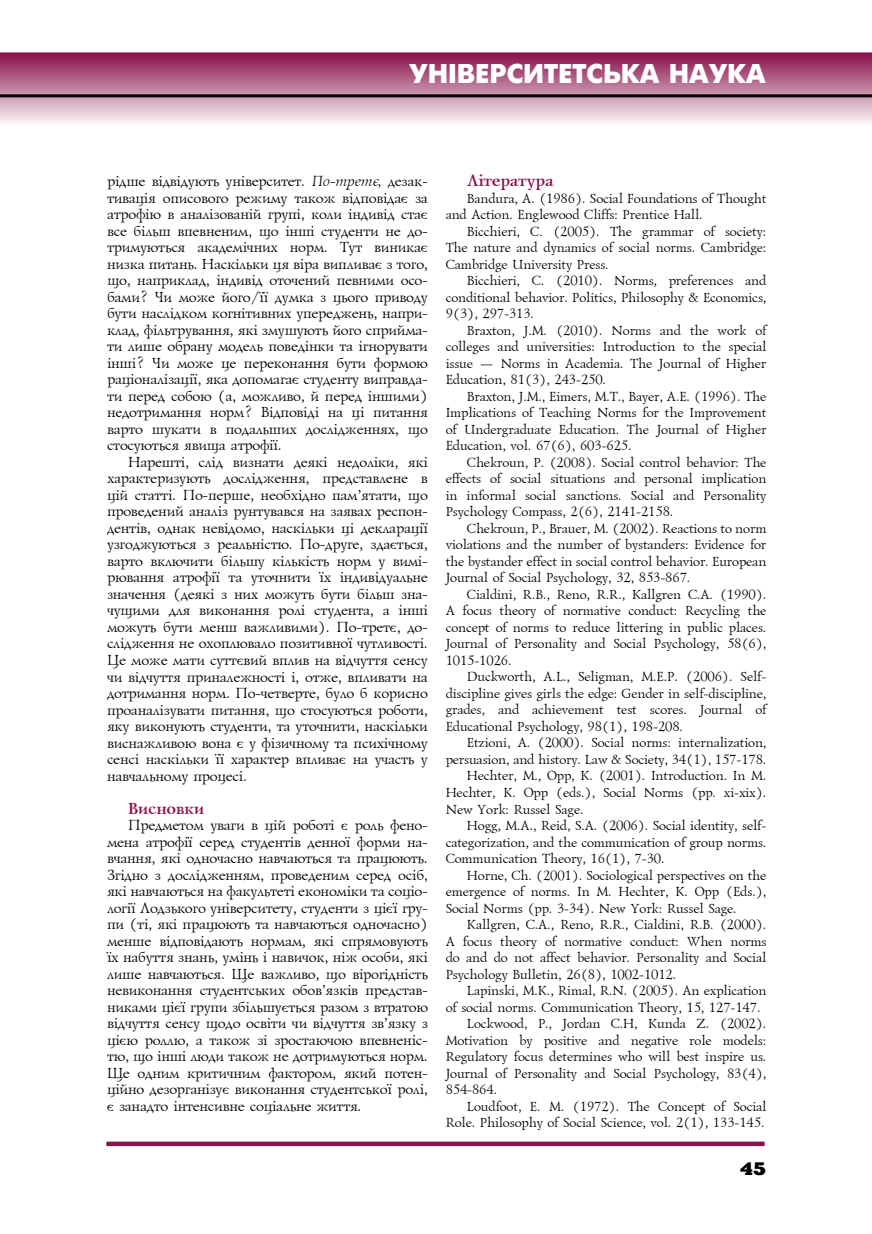
<style>
.page{position:relative;width:872px;height:1234px;background:#fff}
.page>*{position:absolute;margin:0;border:0;box-sizing:border-box;transform-origin:0 0}
.t1{font:27px "Ukrainian Futuris Extra";color:#fff}
.t2{font:18px "Ukrainian Xenia Extended";color:#000}
.t3{font:700 16.5px "Ukrainian Lazurski";color:#89114c}
.t4{font:15px/16.5px "Ukrainian Lazurski";color:#000;text-align:justify}
.t5{font:13.5px/16.5px "Ukrainian Lazurski";color:#000;text-align:justify}
.s1{font-style:italic}
</style>
<div class="page">
<svg style="left:0;top:52px;width:872px;height:71px;background:#be7e9d"></svg>
<hr style="left:0;top:94px;width:872px;height:3px;background:#000">
<svg style="left:106px;top:1141px;width:658px;height:4px;background:#9a3567"></svg>
<h1 class="t1" style="left:409px;top:58px;width:358px">УНІВЕРСИТЕТСЬКА НАУКА</h1>
<p class="t4" style="left:106px;top:173px;width:322px">рідше відвідують університет. <span class="s1">По-третє,</span> дезак&shy;тивація описового режиму також відповідає за атрофію в аналізованій групі, коли індивід стає все більш впевненим, що інші студенти не до&shy;тримуються академічних норм. Тут виникає низка питань. Наскільки ця віра випливає з того, що, наприклад, індивід оточений певними осо&shy;бами? Чи може його/її думка з цього приводу бути наслідком когнітивних упереджень, напри&shy;клад, фільтрування, які змушують його сприйма&shy;ти лише обрану модель поведінки та ігнорувати інші? Чи може це переконання бути формою раціоналізації, яка допомагає студенту виправда&shy;ти перед собою (а, можливо, й перед іншими) недотримання норм? Відповіді на ці питання варто шукати в подальших дослідженнях, що стосуються явища атрофії.</p>
<p class="t4" style="left:106px;top:454px;width:322px;text-indent:21px">Нарешті, слід визнати деякі недоліки, які характеризують дослідження, представлене в цій статті. По-перше, необхідно пам’ятати, що проведений аналіз ґрунтувався на заявах респон&shy;дентів, однак невідомо, наскільки ці декларації узгоджуються з реальністю. По-друге, здається, варто включити більшу кількість норм у вимі&shy;рювання атрофії та уточнити їх індивідуальне значення (деякі з них можуть бути більш зна&shy;чущими для виконання ролі студента, а інші можуть бути менш важливими). По-третє, до&shy;слідження не охоплювало позитивної чутливості.<br>Це може мати суттєвий вплив на відчуття сенсу чи відчуття приналежності і, отже, впливати на дотримання норм. По-четверте, було б корисно проаналізувати питання, що стосуються роботи, яку виконують студенти, та уточнити, наскільки виснажливою вона є у фізичному та психічному сенсі наскільки її характер впливає на участь у навчальному процесі.</p>
<p class="t3" style="left:128px;top:799px;width:77px">Висновки</p>
<p class="t4" style="left:106px;top:817px;width:322px;text-indent:21px">Предметом уваги в цій роботі є роль фено&shy;мена атрофії серед студентів денної форми на&shy;вчання, які одночасно навчаються та працюють.<br>Згідно з дослідженням, проведеним серед осіб, які навчаються на факультеті економіки та соціо&shy;логії Лодзького університету, студенти з цієї гру&shy;пи (ті, які працюють та навчаються одночасно) менше відповідають нормам, які спрямовують їх набуття знань, умінь і навичок, ніж особи, які лише навчаються. Ще важливо, що вірогідність невиконання студентських обов’язків представ&shy;никами цієї групи збільшується разом з втратою відчуття сенсу щодо освіти чи відчуття зв’язку з цією роллю, а також зі зростаючою впевненіс&shy;тю, що інші люди також не дотримуються норм.<br>Ще одним критичним фактором, який потен&shy;ційно дезорганізує виконання студентської ролі, є занадто інтенсивне соціальне життя.</p>
<p class="t3" style="left:466px;top:172px;width:88px">Література</p>
<p class="t5" style="left:445px;top:190px;width:322px;text-indent:21px">Bandura, A. (1986). Social Foundations of Thought and Action. Englewood Cliffs: Prentice Hall.</p>
<p class="t5" style="left:445px;top:223px;width:322px;text-indent:21px">Bicchieri, C. (2005). The grammar of society:<br>The nature and dynamics of social norms. Cambridge:<br>Cambridge University Press.</p>
<p class="t5" style="left:445px;top:273px;width:322px;text-indent:21px">Bicchieri, C. (2010). Norms, preferences and conditional behavior. Politics, Philosophy &amp; Economics, 9(3), 297-313.</p>
<p class="t5" style="left:445px;top:322px;width:322px;text-indent:21px">Braxton, J.M. (2010). Norms and the work of colleges and universities: Introduction to the special issue — Norms in Academia. The Journal of Higher Education, 81(3), 243-250.</p>
<p class="t5" style="left:445px;top:388px;width:322px;text-indent:21px">Braxton, J.M., Eimers, M.T., Bayer, A.E. (1996). The Implications of Teaching Norms for the Improvement of Undergraduate Education. The Journal of Higher Education, vol. 67(6), 603-625.</p>
<p class="t5" style="left:445px;top:454px;width:322px;text-indent:21px">Chekroun, P. (2008). Social control behavior: The effects of social situations and personal implication in informal social sanctions. Social and Personality Psychology Compass, 2(6), 2141-2158.</p>
<p class="t5" style="left:445px;top:520px;width:322px;text-indent:21px">Chekroun, P., Brauer, M. (2002). Reactions to norm violations and the number of bystanders: Evidence for the bystander effect in social control behavior. European Journal of Social Psychology, 32, 853-867.</p>
<p class="t5" style="left:445px;top:586px;width:322px;text-indent:21px">Cialdini, R.B., Reno, R.R., Kallgren C.A. (1990).<br>A focus theory of normative conduct: Recycling the concept of norms to reduce littering in public places.<br>Journal of Personality and Social Psychology, 58(6), 1015-1026.</p>
<p class="t5" style="left:445px;top:669px;width:322px;text-indent:21px">Duckworth, A.L., Seligman, M.E.P. (2006). Self&shy;discipline gives girls the edge: Gender in self-discipline, grades, and achievement test scores. Journal of Educational Psychology, 98(1), 198-208.</p>
<p class="t5" style="left:466px;top:735px;width:301px">Etzioni, A. (2000). Social norms: internalization,</p>
<p class="t5" style="left:445px;top:751px;width:322px">persuasion, and history. Law &amp; Society, 34(1), 157-178.</p>
<p class="t5" style="left:466px;top:768px;width:301px">Hechter, M., Opp, K. (2001). Introduction. In M.</p>
<p class="t5" style="left:445px;top:784px;width:322px">Hechter, K. Opp (eds.), Social Norms (pp. xi-xix).</p>
<p class="t5" style="left:445px;top:801px;width:139px">New York: Russel Sage.</p>
<p class="t5" style="left:466px;top:817px;width:301px">Hogg, M.A., Reid, S.A. (2006). Social identity, self-</p>
<p class="t5" style="left:445px;top:834px;width:322px">categorization, and the communication of group norms.</p>
<p class="t5" style="left:445px;top:850px;width:220px">Communication Theory, 16(1), 7-30.</p>
<p class="t5" style="left:466px;top:867px;width:301px">Horne, Ch. (2001). Sociological perspectives on the</p>
<p class="t5" style="left:445px;top:883px;width:322px">emergence of norms. In M. Hechter, K. Opp (Eds.),</p>
<p class="t5" style="left:445px;top:900px;width:292px">Social Norms (pp. 3-34). New York: Russel Sage.</p>
<p class="t5" style="left:466px;top:916px;width:301px">Kallgren, C.A., Reno, R.R., Cialdini, R.B. (2000).</p>
<p class="t5" style="left:445px;top:933px;width:322px">A focus theory of normative conduct: When norms</p>
<p class="t5" style="left:445px;top:949px;width:322px">do and do not affect behavior. Personality and Social</p>
<p class="t5" style="left:445px;top:966px;width:232px">Psychology Bulletin, 26(8), 1002-1012.</p>
<p class="t5" style="left:466px;top:982px;width:301px">Lapinski, M.K., Rimal, R.N. (2005). An explication</p>
<p class="t5" style="left:445px;top:999px;width:316px">of social norms. Communication Theory, 15, 127-147.</p>
<p class="t5" style="left:466px;top:1015px;width:301px">Lockwood, P., Jordan C.H, Kunda Z. (2002).</p>
<p class="t5" style="left:445px;top:1032px;width:322px">Motivation by positive and negative role models:</p>
<p class="t5" style="left:445px;top:1048px;width:322px">Regulatory focus determines who will best inspire us.</p>
<p class="t5" style="left:445px;top:1065px;width:322px">Journal of Personality and Social Psychology, 83(4),</p>
<p class="t5" style="left:445px;top:1081px;width:53px">854-864.</p>
<p class="t5" style="left:466px;top:1098px;width:301px">Loudfoot, E. M. (1972). The Concept of Social</p>
<p class="t5" style="left:445px;top:1114px;width:320px">Role. Philosophy of Social Science, vol. 2(1), 133-145.</p>
<h2 class="t2" style="left:740px;top:1157px;width:27px">45</h2>
</div>
